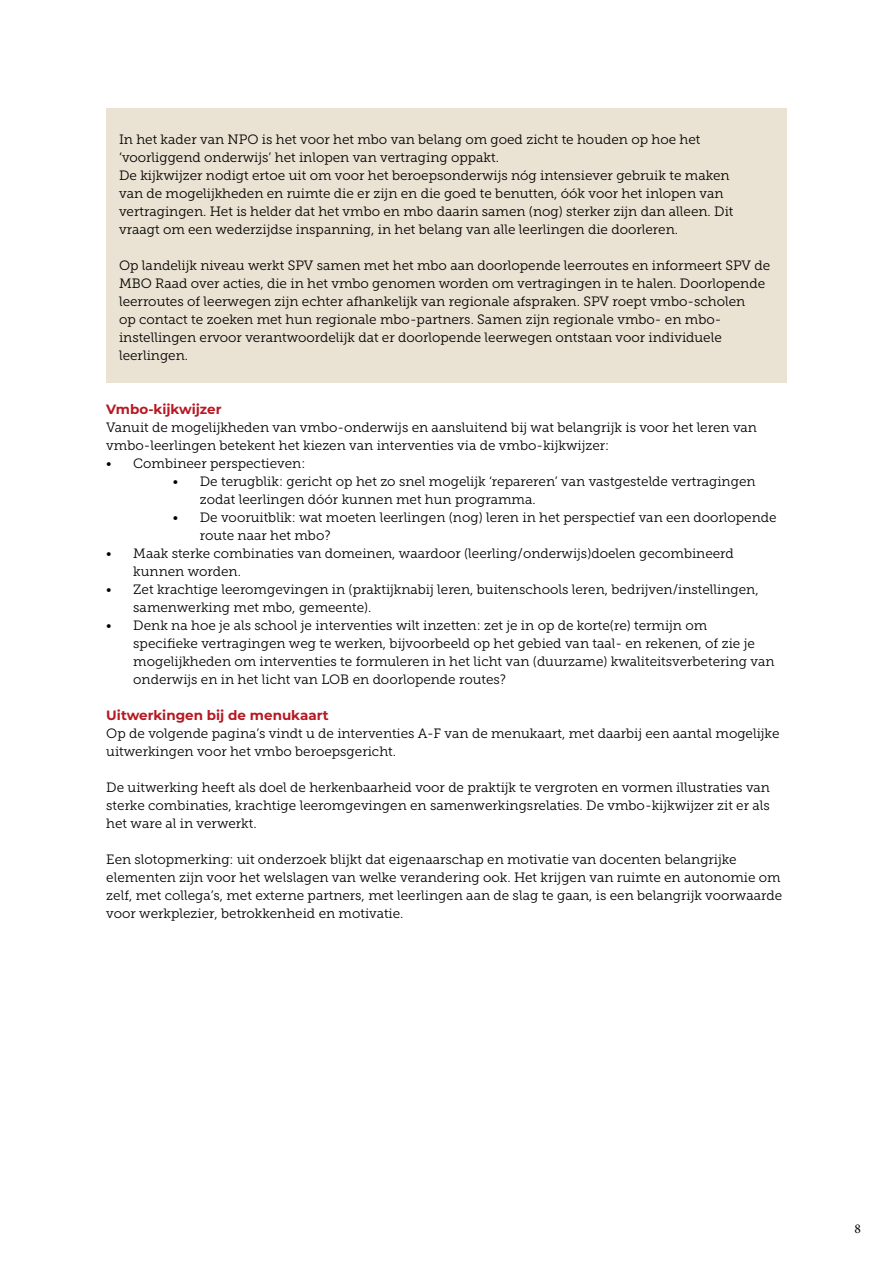
<style>
.page{position:relative;width:893px;height:1263px;background:#fff}
.page>*{position:absolute;margin:0;border:0;box-sizing:border-box;transform-origin:0 0}
.t1{font:13.5px/18px "Museo Slab 300";color:#000}
.t2{font:700 13.5px "Montserrat";color:#b71923}
.t3{font:13.5px "Minion Pro";color:#000}
</style>
<div class="page">
<div style="left:106px;top:108px;width:681px;height:275px;background:#eae2d2"></div>
<p class="t1" style="left:119px;top:130px;width:616px">In het kader van NPO is het voor het mbo van belang om goed zicht te houden op hoe het ‘voorliggend onderwijs’ het inlopen van vertraging oppakt.<br>De kijkwijzer nodigt ertoe uit om voor het beroepsonderwijs nóg intensiever gebruik te maken van de mogelijkheden en ruimte die er zijn en die goed te benutten, óók voor het inlopen van vertragingen. Het is helder dat het vmbo en mbo daarin samen (nog) sterker zijn dan alleen. Dit vraagt om een wederzijdse inspanning, in het belang van alle leerlingen die doorleren.</p>
<p class="t1" style="left:119px;top:256px;width:653px">Op landelijk niveau werkt SPV samen met het mbo aan doorlopende leerroutes en informeert SPV de MBO Raad over acties, die in het vmbo genomen worden om vertragingen in te halen. Doorlopende leerroutes of leerwegen zijn echter afhankelijk van regionale afspraken. SPV roept vmbo-scholen<br>op contact te zoeken met hun regionale mbo-partners. Samen zijn regionale vmbo- en mbo&shy;instellingen ervoor verantwoordelijk dat er doorlopende leerwegen ontstaan voor individuele leerlingen.</p>
<p class="t2" style="left:106px;top:399px;width:117px">Vmbo-kijkwijzer</p>
<p class="t1" style="left:106px;top:418px;width:652px">Vanuit de mogelijkheden van vmbo-onderwijs en aansluitend bij wat belangrijk is voor het leren van vmbo-leerlingen betekent het kiezen van interventies via de vmbo-kijkwijzer:</p>
<p class="t1" style="left:106px;top:454px;width:201px">• Combineer perspectieven:</p>
<p class="t1" style="left:200px;top:472px;width:557px;text-indent:-27px">• De terugblik: gericht op het zo snel mogelijk ‘repareren’ van vastgestelde vertragingen zodat leerlingen dóór kunnen met hun programma.</p>
<p class="t1" style="left:200px;top:508px;width:578px;text-indent:-27px">• De vooruitblik: wat moeten leerlingen (nog) leren in het perspectief van een doorlopende route naar het mbo?</p>
<p class="t1" style="left:133px;top:544px;width:602px;text-indent:-27px">• Maak sterke combinaties van domeinen, waardoor (leerling/onderwijs)doelen gecombineerd kunnen worden.</p>
<p class="t1" style="left:133px;top:580px;width:627px;text-indent:-27px">• Zet krachtige leeromgevingen in (praktijknabij leren, buitenschools leren, bedrijven/instellingen, samenwerking met mbo, gemeente).</p>
<p class="t1" style="left:133px;top:616px;width:643px;text-indent:-27px">• Denk na hoe je als school je interventies wilt inzetten: zet je in op de korte(re) termijn om specifieke vertragingen weg te werken, bijvoorbeeld op het gebied van taal- en rekenen, of zie je mogelijkheden om interventies te formuleren in het licht van (duurzame) kwaliteitsverbetering van onderwijs en in het licht van LOB en doorlopende routes?</p>
<p class="t2" style="left:106px;top:705px;width:224px">Uitwerkingen bij de menukaart</p>
<p class="t1" style="left:106px;top:724px;width:675px">Op de volgende pagina’s vindt u de interventies A-F van de menukaart, met daarbij een aantal mogelijke uitwerkingen voor het vmbo beroepsgericht.</p>
<p class="t1" style="left:106px;top:778px;width:665px;text-align:justify">De uitwerking heeft als doel de herkenbaarheid voor de praktijk te vergroten en vormen illustraties van sterke combinaties, krachtige leeromgevingen en samenwerkingsrelaties. De vmbo-kijkwijzer zit er als het ware al in verwerkt.</p>
<p class="t1" style="left:106px;top:850px;width:677px">Een slotopmerking: uit onderzoek blijkt dat eigenaarschap en motivatie van docenten belangrijke elementen zijn voor het welslagen van welke verandering ook. Het krijgen van ruimte en autonomie om zelf, met collega’s, met externe partners, met leerlingen aan de slag te gaan, is een belangrijk voorwaarde voor werkplezier, betrokkenheid en motivatie.</p>
<p class="t3" style="left:855px;top:1219px;width:8px">8</p>
</div>
